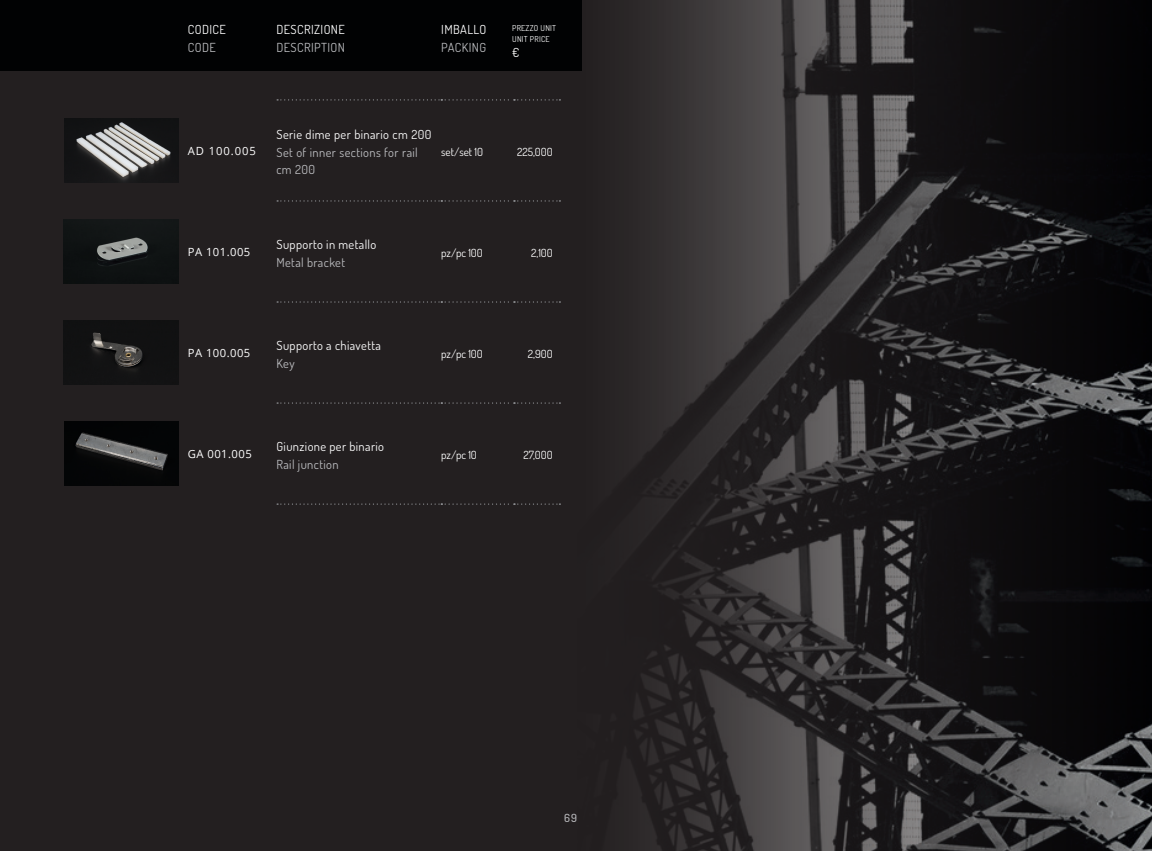
<style>
.page{position:relative;width:1152px;height:851px;background:#fff}
.page>*{position:absolute;margin:0;border:0;box-sizing:border-box;transform-origin:0 0}
.Normale{font:12.5px "Dosis";letter-spacing:.03em;color:#fff}
.Normale-2{font:12.5px/17.5px "Dosis";letter-spacing:.03em;color:#bcbdc0}
.t1{font:11.25px "Dosis";color:#fff}
.t2{font:11.25px "Open Sans";letter-spacing:.04em;color:#fff}
.t3{font:500 11.25px "Dosis";color:#bcbdc0}
.t4{font:8.12px/11.2px "Dosis";letter-spacing:.03em;color:#fff}
</style>
<div class="page">
<div style="left:0;top:0;width:1152px;height:850px;background:#231f20"></div>
<div style="left:0;top:0;width:581px;height:71px;background:#010203"></div>
<svg style="left:277px;top:99px;width:283px;height:1px"></svg>
<svg style="left:277px;top:200px;width:283px;height:1px"></svg>
<svg style="left:277px;top:301px;width:283px;height:1px"></svg>
<svg style="left:277px;top:402px;width:283px;height:1px"></svg>
<svg style="left:277px;top:503px;width:283px;height:1px"></svg>
<img style="left:64px;top:118px;width:114px;height:64px">
<img style="left:64px;top:219px;width:115px;height:64px">
<img style="left:64px;top:320px;width:115px;height:64px">
<img style="left:64px;top:421px;width:114px;height:64px">
<img style="left:581px;top:0;width:571px;height:850px">
<p class="Normale" style="left:188px;top:21px;width:39px">CODICE</p>
<p class="Normale-2" style="left:188px;top:38px;width:29px">CODE</p>
<p class="Normale" style="left:276px;top:21px;width:70px">DESCRIZIONE</p>
<p class="Normale-2" style="left:276px;top:38px;width:70px">DESCRIPTION</p>
<p class="Normale" style="left:441px;top:21px;width:47px">IMBALLO</p>
<p class="Normale-2" style="left:441px;top:38px;width:46px">PACKING</p>
<p class="t4" style="left:512px;top:22px;width:45px">PREZZO UNIT<br>UNIT PRICE</p>
<p class="Normale" style="left:512px;top:44px;width:9px">€</p>
<p class="t2" style="left:188px;top:143px;width:69px">AD 100.005</p>
<p class="Normale" style="left:276px;top:126px;width:156px">Serie dime per binario cm 200</p>
<p class="Normale-2" style="left:276px;top:143px;width:143px">Set of inner sections for rail cm 200</p>
<p class="t1" style="left:441px;top:145px;width:43px">set/set 10</p>
<p class="t1" style="left:517px;top:145px;width:37px">225,000</p>
<p class="t2" style="left:188px;top:244px;width:64px">PA 101.005</p>
<p class="Normale" style="left:276px;top:236px;width:101px">Supporto in metallo</p>
<p class="Normale-2" style="left:276px;top:253px;width:70px">Metal bracket</p>
<p class="t2" style="left:188px;top:345px;width:64px">PA 100.005</p>
<p class="Normale" style="left:276px;top:337px;width:106px">Supporto a chiavetta</p>
<p class="Normale-2" style="left:276px;top:354px;width:20px">Key</p>
<p class="t2" style="left:188px;top:446px;width:65px">GA 001.005</p>
<p class="Normale" style="left:276px;top:438px;width:109px">Giunzione per binario</p>
<p class="Normale-2" style="left:276px;top:455px;width:64px">Rail junction</p>
<p class="t1" style="left:441px;top:246px;width:43px">pz/pc 100</p>
<p class="t1" style="left:531px;top:246px;width:23px">2,100</p>
<p class="t1" style="left:441px;top:347px;width:43px">pz/pc 100</p>
<p class="t1" style="left:528px;top:347px;width:27px">2,900</p>
<p class="t1" style="left:441px;top:448px;width:37px">pz/pc 10</p>
<p class="t1" style="left:523px;top:448px;width:31px">27,000</p>
<p class="t3" style="left:564px;top:810px;width:14px">69</p>
</div>
